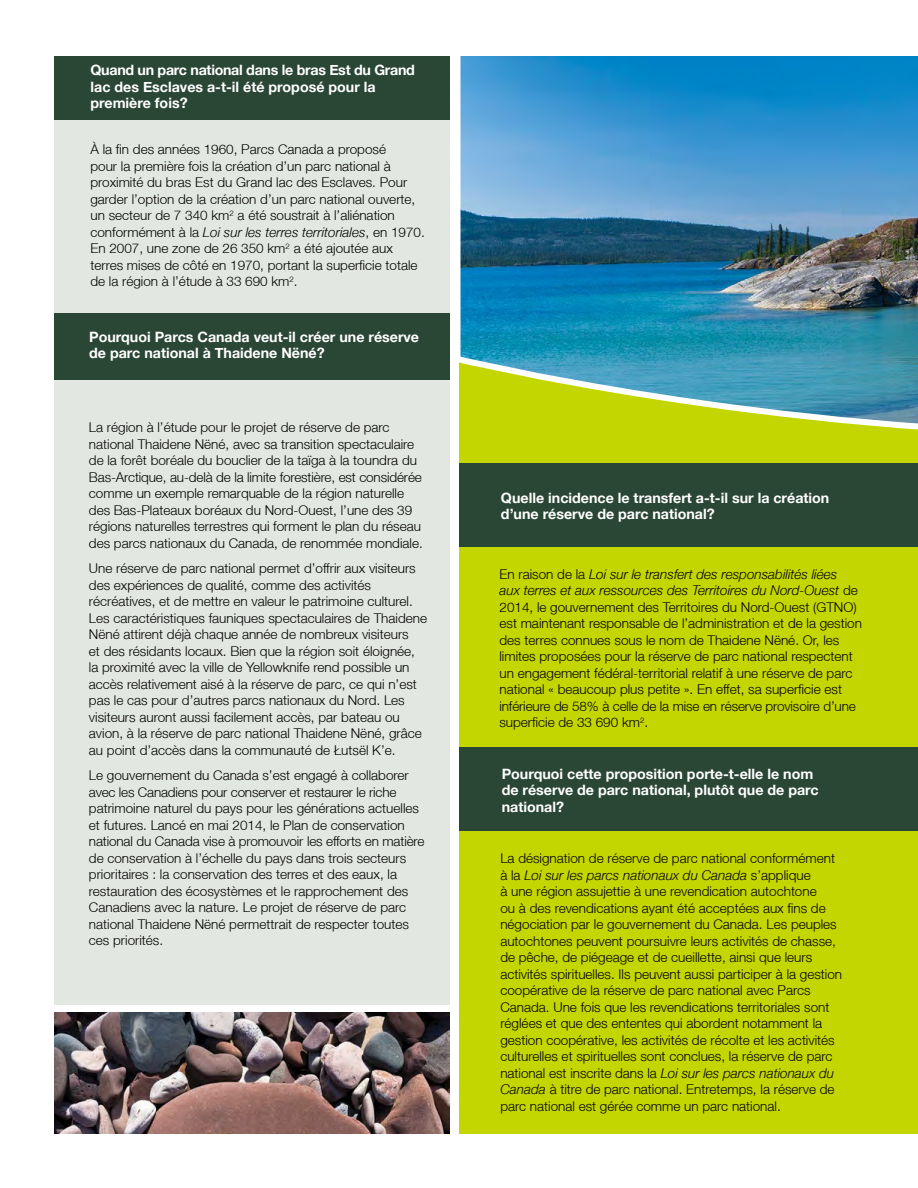
<style>
.page{position:relative;width:918px;height:1188px;background:#fff}
.page>*{position:absolute;margin:0;border:0;box-sizing:border-box;transform-origin:0 0}
.t1{font:700 14.25px/16.5px "Helvetica Neue";color:#fff}
.t2{font:700 14.25px/16.5px "Helvetica Neue";letter-spacing:-.02em;color:#fff}
.t3{font:300 13.5px/16.5px "Helvetica Neue LT";color:#000}
.s1{font-style:italic}
</style>
<div class="page">
<div style="left:459px;top:357px;width:459px;height:777px;background:#c4d600"></div>
<div style="left:54px;top:55px;width:405px;height:949px;background:#e3e7e2"></div>
<img style="left:459px;top:56px;width:459px;height:374px">
<div style="left:54px;top:313px;width:396px;height:67px;background:#2a4634"></div>
<div style="left:54px;top:54px;width:398px;height:66px;background:#2a4634"></div>
<div style="left:459px;top:464px;width:459px;height:83px;background:#2a4634"></div>
<div style="left:450px;top:39px;width:9px;height:1116px;background:#fff"></div>
<img style="left:55px;top:1012px;width:394px;height:122px">
<div style="left:24px;top:26px;width:894px;height:30px;background:#fff"></div>
<div style="left:459px;top:748px;width:459px;height:83px;background:#2a4634"></div>
<p class="t2" style="left:91px;top:62px;width:326px">Quand un parc national dans le bras Est du Grand lac des Esclaves a-t-il été proposé pour la première fois?</p>
<p class="t3" style="left:90px;top:141px;width:336px">À la fin des années 1960, Parcs Canada a proposé<br>pour la première fois la création d’un parc national à proximité du bras Est du Grand lac des Esclaves. Pour garder l’option de la création d’un parc national ouverte, un secteur de 7 340 km<sup>2</sup> a été soustrait à l’aliénation conformément à la <span class="s1">Loi sur les terres territoriales</span>, en 1970.<br>En 2007, une zone de 26 350 km<sup>2</sup> a été ajoutée aux terres mises de côté en 1970, portant la superficie totale de la région à l’étude à 33 690 km<sup>2</sup>.</p>
<p class="t1" style="left:89px;top:329px;width:331px">Pourquoi Parcs Canada veut-il créer une réserve de parc national à Thaidene Nëné?</p>
<p class="t3" style="left:89px;top:419px;width:335px">La région à l’étude pour le projet de réserve de parc national Thaidene Nëné, avec sa transition spectaculaire de la forêt boréale du bouclier de la taïga à la toundra du Bas-Arctique, au-delà de la limite forestière, est considérée comme un exemple remarquable de la région naturelle des Bas-Plateaux boréaux du Nord-Ouest, l’une des 39 régions naturelles terrestres qui forment le plan du réseau des parcs nationaux du Canada, de renommée mondiale.</p>
<p class="t3" style="left:89px;top:560px;width:340px">Une réserve de parc national permet d’offrir aux visiteurs des expériences de qualité, comme des activités récréatives, et de mettre en valeur le patrimoine culturel.<br>Les caractéristiques fauniques spectaculaires de Thaidene Nëné attirent déjà chaque année de nombreux visiteurs<br>et des résidants locaux. Bien que la région soit éloignée, la proximité avec la ville de Yellowknife rend possible un accès relativement aisé à la réserve de parc, ce qui n’est pas le cas pour d’autres parcs nationaux du Nord. Les visiteurs auront aussi facilement accès, par bateau ou avion, à la réserve de parc national Thaidene Nëné, grâce au point d’accès dans la communauté de Łutsël K’e.</p>
<p class="t3" style="left:89px;top:767px;width:337px">Le gouvernement du Canada s’est engagé à collaborer avec les Canadiens pour conserver et restaurer le riche patrimoine naturel du pays pour les générations actuelles et futures. Lancé en mai 2014, le Plan de conservation national du Canada vise à promouvoir les efforts en matière de conservation à l’échelle du pays dans trois secteurs prioritaires : la conservation des terres et des eaux, la restauration des écosystèmes et le rapprochement des Canadiens avec la nature. Le projet de réserve de parc national Thaidene Nëné permettrait de respecter toutes ces priorités.</p>
<p class="t1" style="left:501px;top:490px;width:330px">Quelle incidence le transfert a-t-il sur la création d’une réserve de parc national?</p>
<p class="t3" style="left:500px;top:565px;width:364px">En raison de la <span class="s1">Loi sur le transfert des responsabilités liées<br>aux terres et aux ressources des Territoires du Nord-Ouest</span> de 2014, le gouvernement des Territoires du Nord-Ouest (GTNO) est maintenant responsable de l’administration et de la gestion des terres connues sous le nom de Thaidene Nëné. Or, les limites proposées pour la réserve de parc national respectent un engagement fédéral-territorial relatif à une réserve de parc national « beaucoup plus petite ». En effet, sa superficie est inférieure de 58% à celle de la mise en réserve provisoire d’une superficie de 33 690 km<sup>2</sup>.</p>
<p class="t1" style="left:502px;top:766px;width:318px">Pourquoi cette proposition porte-t-elle le nom de réserve de parc national, plutôt que de parc national?</p>
<p class="t3" style="left:500px;top:850px;width:343px">La désignation de réserve de parc national conformément à la <span class="s1">Loi sur les parcs nationaux du Canada</span> s’applique<br>à une région assujettie à une revendication autochtone<br>ou à des revendications ayant été acceptées aux fins de négociation par le gouvernement du Canada. Les peuples autochtones peuvent poursuivre leurs activités de chasse, de pêche, de piégeage et de cueillette, ainsi que leurs activités spirituelles. Ils peuvent aussi participer à la gestion coopérative de la réserve de parc national avec Parcs Canada. Une fois que les revendications territoriales sont réglées et que des ententes qui abordent notamment la gestion coopérative, les activités de récolte et les activités culturelles et spirituelles sont conclues, la réserve de parc national est inscrite dans la <span class="s1">Loi sur les parcs nationaux du Canada</span> à titre de parc national. Entretemps, la réserve de parc national est gérée comme un parc national.</p>
</div>
